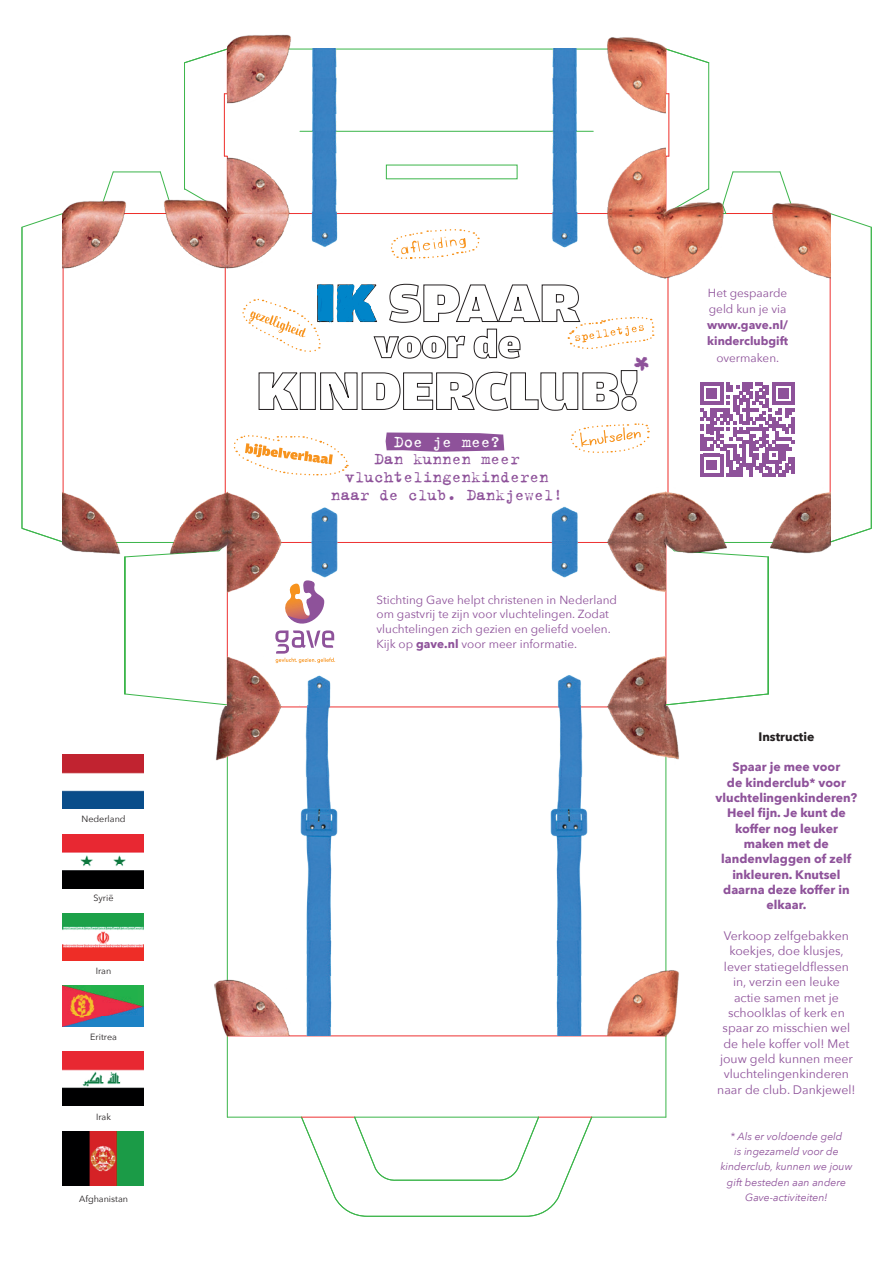
<style>
.page{position:relative;width:893px;height:1263px;background:#fff}
.page>*{position:absolute;margin:0;border:0;box-sizing:border-box;transform-origin:0 0}
.t1{font:35.1px "Trixie";color:#8e529a}
.t2{font:17.55px/17.5px "Trixie";color:#8e529a;text-align:center}
.t3{font:17.55px "Trixie";color:#fff}
.t4{font:12.3px/15.3px "Avenir Next";color:#8e529a;text-align:center}
.t5{font:700 12.3px/15.3px "Avenir Next";color:#8e529a;text-align:center}
.t6{font:700 12.3px "Avenir Next";color:#231f20}
.t7{font:11.7px/14.7px "Avenir Next";color:#8e529a}
.t8{font:700 11.7px/16.2px "Avenir Next";color:#8e529a}
.t9{font:italic 10.5px/15.3px "Avenir Next";color:#8e529a;text-align:center}
.t10{font:9px "Avenir Next";color:#231f20}
.s1{font-weight:700}
</style>
<div class="page">
<hr style="left:227px;top:1035px;width:1px;height:82px;background:#3bb54a">
<hr style="left:227px;top:1117px;width:75px;height:1px;background:#3bb54a">
<svg style="left:301px;top:1116px;width:292px;height:101px"></svg>
<hr style="left:592px;top:1117px;width:74px;height:1px;background:#3bb54a">
<hr style="left:665px;top:1035px;width:1px;height:82px;background:#3bb54a">
<hr style="left:768px;top:557px;width:1px;height:137px;background:#3bb54a">
<hr style="left:227px;top:706px;width:439px;height:1px;background:#ee3232">
<hr style="left:125px;top:557px;width:1px;height:137px;background:#3bb54a">
<hr style="left:227px;top:542px;width:439px;height:1px;background:#ee3232">
<svg style="left:159px;top:171px;width:12px;height:29px"></svg>
<svg style="left:103px;top:171px;width:11px;height:29px"></svg>
<hr style="left:227px;top:542px;width:1px;height:163px;background:#ee3232">
<hr style="left:227px;top:1035px;width:439px;height:1px;background:#ee3232">
<hr style="left:665px;top:542px;width:1px;height:163px;background:#ee3232">
<hr style="left:105px;top:213px;width:62px;height:1px;background:#ee2e29">
<hr style="left:113px;top:172px;width:47px;height:1px;background:#3bb54a">
<svg style="left:723px;top:171px;width:11px;height:29px"></svg>
<svg style="left:779px;top:171px;width:11px;height:29px"></svg>
<hr style="left:726px;top:213px;width:62px;height:1px;background:#ee2e29">
<hr style="left:733px;top:172px;width:47px;height:1px;background:#3bb54a">
<svg style="left:124px;top:542px;width:103px;height:16px"></svg>
<svg style="left:124px;top:693px;width:103px;height:13px"></svg>
<svg style="left:666px;top:693px;width:103px;height:13px"></svg>
<svg style="left:666px;top:553px;width:103px;height:5px"></svg>
<hr style="left:666px;top:542px;width:164px;height:1px;background:#3bb54a">
<svg style="left:184px;top:48px;width:526px;height:166px"></svg>
<svg style="left:829px;top:213px;width:43px;height:330px"></svg>
<svg style="left:21px;top:213px;width:43px;height:330px"></svg>
<hr style="left:225px;top:213px;width:1px;height:329px;background:#ee2e29">
<hr style="left:668px;top:213px;width:1px;height:329px;background:#ee2e29">
<hr style="left:227px;top:707px;width:1px;height:328px;background:#3bb54a">
<hr style="left:665px;top:707px;width:1px;height:329px;background:#3bb54a">
<hr style="left:355px;top:1117px;width:184px;height:1px;background:#3bb54a">
<img style="left:297px;top:48px;width:54px;height:165px">
<img style="left:538px;top:48px;width:54px;height:165px">
<img style="left:541px;top:706px;width:55px;height:330px">
<img style="left:292px;top:706px;width:55px;height:330px">
<svg style="left:275px;top:580px;width:60px;height:83px"></svg>
<svg style="left:700px;top:382px;width:95px;height:94px"></svg>
<hr style="left:792px;top:457px;width:3px;height:16px;background:#8e529a">
<img style="left:601px;top:965px;width:78px;height:71px">
<img style="left:772px;top:200px;width:58px;height:84px">
<img style="left:601px;top:142px;width:65px;height:137px">
<img style="left:601px;top:37px;width:65px;height:82px">
<img style="left:604px;top:706px;width:75px;height:59px">
<img style="left:770px;top:484px;width:60px;height:70px">
<img style="left:607px;top:491px;width:59px;height:109px">
<img style="left:214px;top:972px;width:78px;height:64px">
<img style="left:63px;top:200px;width:63px;height:76px">
<img style="left:227px;top:150px;width:65px;height:119px">
<img style="left:227px;top:35px;width:65px;height:76px">
<img style="left:216px;top:706px;width:76px;height:59px">
<img style="left:63px;top:484px;width:65px;height:71px">
<img style="left:227px;top:491px;width:65px;height:110px">
<img style="left:607px;top:648px;width:59px;height:58px">
<img style="left:227px;top:648px;width:65px;height:58px">
<img style="left:664px;top:200px;width:63px;height:84px">
<img style="left:666px;top:484px;width:62px;height:71px">
<img style="left:164px;top:200px;width:63px;height:76px">
<img style="left:162px;top:484px;width:65px;height:71px">
<img style="left:551px;top:506px;width:27px;height:34px">
<img style="left:556px;top:675px;width:28px;height:32px">
<img style="left:550px;top:213px;width:31px;height:15px">
<img style="left:311px;top:507px;width:27px;height:33px">
<img style="left:300px;top:675px;width:30px;height:32px">
<img style="left:303px;top:211px;width:35px;height:17px">
<img style="left:551px;top:540px;width:27px;height:38px">
<img style="left:307px;top:540px;width:31px;height:63px">
<svg style="left:386px;top:432px;width:118px;height:20px;background:#9a64a4"></svg>
<svg style="left:570px;top:423px;width:80px;height:30px"></svg>
<svg style="left:234px;top:435px;width:115px;height:41px"></svg>
<svg style="left:242px;top:228px;width:412px;height:183px"></svg>
<img style="left:63px;top:755px;width:81px;height:54px">
<img style="left:63px;top:834px;width:81px;height:54px">
<img style="left:63px;top:914px;width:81px;height:46px">
<img style="left:63px;top:986px;width:81px;height:40px">
<img style="left:63px;top:1052px;width:81px;height:54px">
<img style="left:63px;top:1131px;width:81px;height:54px">
<p class="t10" style="left:82px;top:812px;width:46px">Nederland</p>
<p class="t10" style="left:94px;top:890px;width:21px">Syrië</p>
<p class="t10" style="left:96px;top:963px;width:17px">Iran</p>
<p class="t10" style="left:90px;top:1029px;width:28px">Eritrea</p>
<p class="t10" style="left:96px;top:1109px;width:16px">Irak</p>
<p class="t10" style="left:79px;top:1191px;width:51px">Afghanistan</p>
<h2 class="t3" style="left:394px;top:430px;width:108px">Doe je mee?</h2>
<h2 class="t2" style="left:331px;top:450px;width:234px">Dan kunnen meer vluchtelingenkinderen naar de club. Dankjewel!</h2>
<h1 class="t1" style="left:631px;top:348px;width:21px">*</h1>
<p class="t7" style="left:376px;top:592px;width:242px">Stichting Gave helpt christenen in Nederland om gastvrij te zijn voor vluchtelingen. Zodat vluchtelingen zich gezien en geliefd voelen.<br>Kijk op <span class="s1">gave.nl</span> voor meer informatie.</p>
<p class="t7" style="left:708px;top:284px;width:81px;line-height:16.2px">Het gespaarde geld kun je via</p>
<p class="t8" style="left:707px;top:317px;width:82px">www.gave.nl/ kinderclubgift</p>
<p class="t7" style="left:716px;top:350px;width:64px">overmaken.</p>
<p class="t6" style="left:758px;top:725px;width:57px">Instructie</p>
<p class="t5" style="left:715px;top:759px;width:143px">Spaar je mee voor<br>de kinderclub* voor vluchtelingenkinderen?<br>Heel fijn. Je kunt de koffer nog leuker maken met de landenvlaggen of zelf inkleuren. Knutsel daarna deze koffer in elkaar.</p>
<p class="t4" style="left:717px;top:928px;width:140px">Verkoop zelfgebakken koekjes, doe klusjes, lever statiegeldflessen in, verzin een leuke<br>actie samen met je schoolklas of kerk en spaar zo misschien wel de hele koffer vol! Met jouw geld kunnen meer vluchtelingenkinderen naar de club. Dankjewel!</p>
<p class="t9" style="left:720px;top:1128px;width:133px">* Als er voldoende geld<br>is ingezameld voor de kinderclub, kunnen we jouw gift besteden aan andere<br>Gave-activiteiten!</p>
</div>
